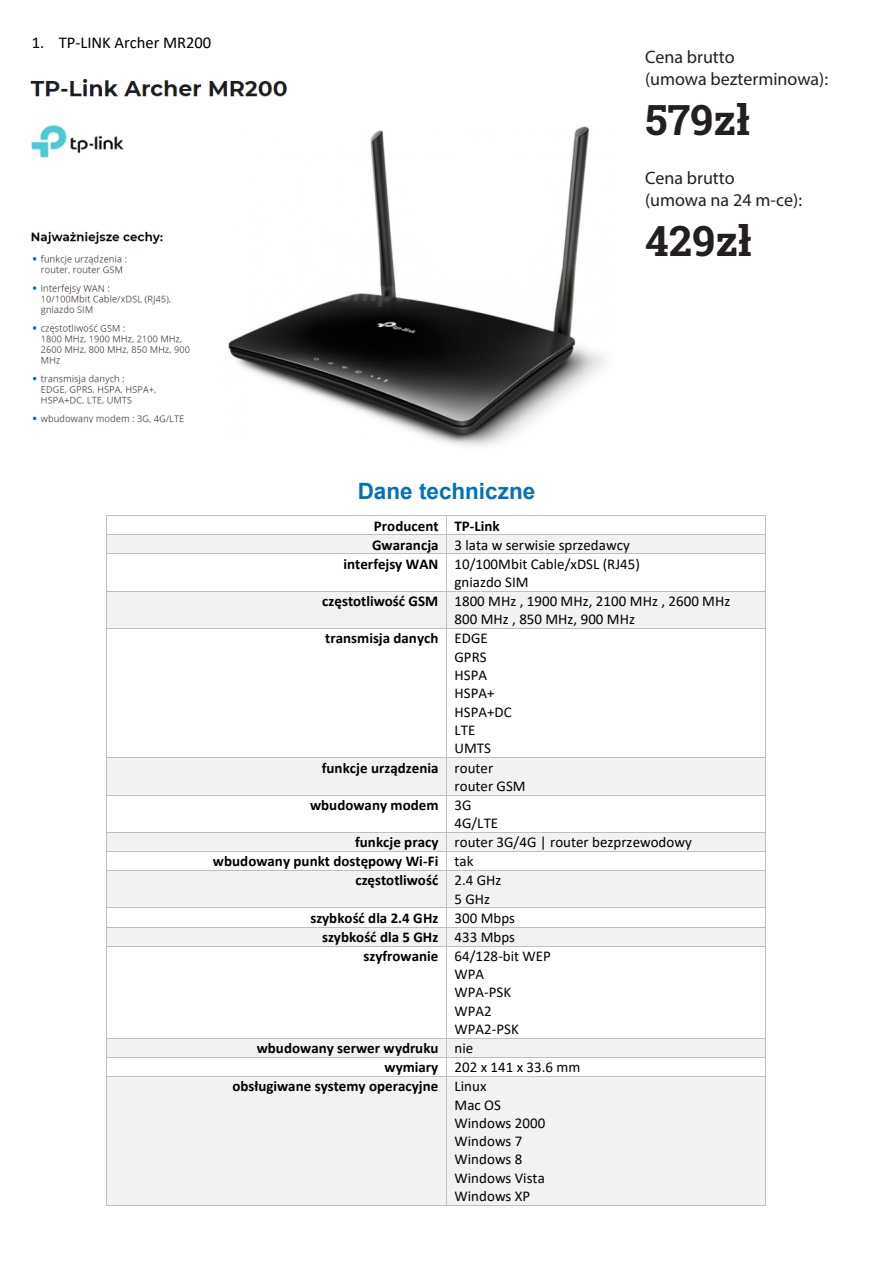
<style>
.page{position:relative;width:893px;height:1263px;background:#fff}
.page>*{position:absolute;margin:0;border:0;box-sizing:border-box;transform-origin:0 0}
.t1{font:42px "Roboto Slab";color:#231f20}
.t2{font:700 22.5px "Arial";color:#0072bc}
.t3{font:18px/21.6px "Myriad Pro";color:#231f20}
.t4{font:16.5px "Calibri";color:#000}
.t5{font:15px "Calibri";color:#000}
.t6{font:700 15px "Calibri";color:#000}
.s1{font-weight:700}
.s2{font-weight:400}
</style>
<div class="page">
<hr style="left:107px;top:515px;width:339px;height:1px;background:#bfbfbf">
<hr style="left:447px;top:515px;width:318px;height:1px;background:#bfbfbf">
<div style="left:107px;top:535px;width:339px;height:19px;background:#f2f2f2"></div>
<div style="left:447px;top:535px;width:318px;height:19px;background:#f2f2f2"></div>
<hr style="left:107px;top:534px;width:339px;height:1px;background:#bfbfbf">
<hr style="left:447px;top:534px;width:318px;height:1px;background:#bfbfbf">
<svg style="left:106px;top:515px;width:1px;height:39px"></svg>
<hr style="left:107px;top:554px;width:339px;height:1px;background:#bfbfbf">
<svg style="left:446px;top:515px;width:1px;height:39px"></svg>
<hr style="left:447px;top:554px;width:318px;height:1px;background:#bfbfbf">
<svg style="left:765px;top:515px;width:1px;height:39px"></svg>
<hr style="left:106px;top:554px;width:1px;height:37px;background:#bfbfbf">
<hr style="left:446px;top:554px;width:1px;height:37px;background:#bfbfbf">
<hr style="left:765px;top:554px;width:1px;height:37px;background:#bfbfbf">
<div style="left:107px;top:592px;width:339px;height:36px;background:#f2f2f2"></div>
<div style="left:447px;top:592px;width:318px;height:36px;background:#f2f2f2"></div>
<hr style="left:107px;top:591px;width:339px;height:1px;background:#bfbfbf">
<hr style="left:447px;top:591px;width:318px;height:1px;background:#bfbfbf">
<hr style="left:106px;top:592px;width:1px;height:36px;background:#bfbfbf">
<hr style="left:446px;top:592px;width:1px;height:36px;background:#bfbfbf">
<hr style="left:765px;top:592px;width:1px;height:36px;background:#bfbfbf">
<hr style="left:107px;top:628px;width:339px;height:1px;background:#bfbfbf">
<hr style="left:447px;top:628px;width:318px;height:1px;background:#bfbfbf">
<hr style="left:106px;top:629px;width:1px;height:128px;background:#bfbfbf">
<hr style="left:446px;top:629px;width:1px;height:128px;background:#bfbfbf">
<hr style="left:765px;top:629px;width:1px;height:128px;background:#bfbfbf">
<div style="left:107px;top:758px;width:339px;height:37px;background:#f2f2f2"></div>
<div style="left:447px;top:758px;width:318px;height:37px;background:#f2f2f2"></div>
<hr style="left:107px;top:757px;width:339px;height:1px;background:#bfbfbf">
<hr style="left:447px;top:757px;width:318px;height:1px;background:#bfbfbf">
<hr style="left:106px;top:758px;width:1px;height:37px;background:#bfbfbf">
<hr style="left:446px;top:758px;width:1px;height:37px;background:#bfbfbf">
<hr style="left:765px;top:758px;width:1px;height:37px;background:#bfbfbf">
<hr style="left:107px;top:795px;width:339px;height:1px;background:#bfbfbf">
<hr style="left:447px;top:795px;width:318px;height:1px;background:#bfbfbf">
<hr style="left:106px;top:795px;width:1px;height:37px;background:#bfbfbf">
<hr style="left:446px;top:795px;width:1px;height:37px;background:#bfbfbf">
<hr style="left:765px;top:795px;width:1px;height:37px;background:#bfbfbf">
<div style="left:107px;top:833px;width:339px;height:18px;background:#f2f2f2"></div>
<div style="left:447px;top:833px;width:318px;height:18px;background:#f2f2f2"></div>
<hr style="left:107px;top:832px;width:339px;height:1px;background:#bfbfbf">
<hr style="left:447px;top:832px;width:318px;height:1px;background:#bfbfbf">
<hr style="left:107px;top:851px;width:339px;height:1px;background:#bfbfbf">
<hr style="left:447px;top:851px;width:318px;height:1px;background:#bfbfbf">
<div style="left:107px;top:871px;width:339px;height:36px;background:#f2f2f2"></div>
<div style="left:447px;top:871px;width:318px;height:36px;background:#f2f2f2"></div>
<svg style="left:106px;top:832px;width:1px;height:39px"></svg>
<hr style="left:107px;top:870px;width:339px;height:1px;background:#bfbfbf">
<svg style="left:446px;top:832px;width:1px;height:39px"></svg>
<hr style="left:447px;top:870px;width:318px;height:1px;background:#bfbfbf">
<svg style="left:765px;top:832px;width:1px;height:39px"></svg>
<hr style="left:106px;top:871px;width:1px;height:36px;background:#bfbfbf">
<hr style="left:446px;top:871px;width:1px;height:36px;background:#bfbfbf">
<hr style="left:765px;top:871px;width:1px;height:36px;background:#bfbfbf">
<hr style="left:107px;top:907px;width:339px;height:1px;background:#bfbfbf">
<hr style="left:447px;top:907px;width:318px;height:1px;background:#bfbfbf">
<div style="left:107px;top:927px;width:339px;height:19px;background:#f2f2f2"></div>
<div style="left:447px;top:927px;width:318px;height:19px;background:#f2f2f2"></div>
<hr style="left:107px;top:927px;width:339px;height:1px;background:#bfbfbf">
<hr style="left:447px;top:927px;width:318px;height:1px;background:#bfbfbf">
<svg style="left:106px;top:907px;width:1px;height:39px"></svg>
<hr style="left:107px;top:946px;width:339px;height:1px;background:#bfbfbf">
<svg style="left:446px;top:907px;width:1px;height:39px"></svg>
<hr style="left:447px;top:946px;width:318px;height:1px;background:#bfbfbf">
<svg style="left:765px;top:907px;width:1px;height:39px"></svg>
<hr style="left:106px;top:946px;width:1px;height:92px;background:#bfbfbf">
<hr style="left:446px;top:946px;width:1px;height:92px;background:#bfbfbf">
<hr style="left:765px;top:946px;width:1px;height:92px;background:#bfbfbf">
<div style="left:107px;top:1039px;width:339px;height:18px;background:#f2f2f2"></div>
<div style="left:447px;top:1039px;width:318px;height:18px;background:#f2f2f2"></div>
<hr style="left:107px;top:1038px;width:339px;height:1px;background:#bfbfbf">
<hr style="left:447px;top:1038px;width:318px;height:1px;background:#bfbfbf">
<hr style="left:107px;top:1057px;width:339px;height:1px;background:#bfbfbf">
<hr style="left:447px;top:1057px;width:318px;height:1px;background:#bfbfbf">
<div style="left:107px;top:1077px;width:339px;height:128px;background:#f2f2f2"></div>
<div style="left:447px;top:1077px;width:318px;height:128px;background:#f2f2f2"></div>
<svg style="left:106px;top:1038px;width:1px;height:39px"></svg>
<hr style="left:107px;top:1076px;width:339px;height:1px;background:#bfbfbf">
<svg style="left:446px;top:1038px;width:1px;height:39px"></svg>
<hr style="left:447px;top:1076px;width:318px;height:1px;background:#bfbfbf">
<svg style="left:765px;top:1038px;width:1px;height:39px"></svg>
<hr style="left:106px;top:1077px;width:1px;height:128px;background:#bfbfbf">
<hr style="left:107px;top:1205px;width:339px;height:1px;background:#bfbfbf">
<hr style="left:446px;top:1077px;width:1px;height:128px;background:#bfbfbf">
<hr style="left:447px;top:1205px;width:318px;height:1px;background:#bfbfbf">
<hr style="left:765px;top:1077px;width:1px;height:128px;background:#bfbfbf">
<img style="left:30px;top:79px;width:575px;height:367px">
<div style="left:22px;top:173px;width:170px;height:44px;background:#fff"></div>
<div style="left:197px;top:271px;width:26px;height:26px;background:#fff"></div>
<div style="left:2px;top:423px;width:195px;height:49px;background:#fff"></div>
<p class="t4" style="left:32px;top:31px;width:181px">1. TP-LINK Archer MR200</p>
<p class="t3" style="left:645px;top:46px;width:184px">Cena brutto<br>(umowa bezterminowa):</p>
<h1 class="t1" style="left:645px;top:91px;width:106px">579zł</h1>
<p class="t3" style="left:645px;top:167px;width:158px">Cena brutto<br>(umowa na 24 m-ce):</p>
<h1 class="t1" style="left:645px;top:212px;width:108px">429zł</h1>
<h2 class="t2" style="left:358px;top:475px;width:179px">Dane techniczne</h2>
<p class="t6" style="left:374px;top:515px;width:127px">Producent TP-Link</p>
<p class="t5" style="left:372px;top:534px;width:259px"><span class="s1">Gwarancja</span> 3 lata w serwisie sprzedawcy</p>
<p class="t5" style="left:344px;top:553px;width:298px"><span class="s1">interfejsy WAN</span> 10/100Mbit Cable/xDSL (RJ45)</p>
<p class="t5" style="left:455px;top:572px;width:76px">gniazdo SIM</p>
<p class="t5" style="left:322px;top:591px;width:410px"><span class="s1">częstotliwość GSM</span> 1800 MHz , 1900 MHz, 2100 MHz , 2600 MHz</p>
<p class="t5" style="left:455px;top:609px;width:182px">800 MHz , 850 MHz, 900 MHz</p>
<p class="t6" style="left:325px;top:628px;width:164px">transmisja danych <span class="s2">EDGE</span></p>
<p class="t5" style="left:455px;top:646px;width:34px">GPRS</p>
<p class="t5" style="left:455px;top:665px;width:34px">HSPA</p>
<p class="t5" style="left:455px;top:683px;width:42px">HSPA+</p>
<p class="t5" style="left:455px;top:701px;width:59px">HSPA+DC</p>
<p class="t5" style="left:455px;top:720px;width:22px">LTE</p>
<p class="t5" style="left:455px;top:738px;width:38px">UMTS</p>
<p class="t6" style="left:322px;top:757px;width:173px">funkcje urządzenia <span class="s2">router</span></p>
<p class="t5" style="left:455px;top:775px;width:73px">router GSM</p>
<p class="t6" style="left:310px;top:794px;width:163px">wbudowany modem <span class="s2">3G</span></p>
<p class="t5" style="left:455px;top:813px;width:45px">4G/LTE</p>
<p class="t5" style="left:355px;top:832px;width:338px"><span class="s1">funkcje pracy</span> router 3G/4G | router bezprzewodowy</p>
<p class="t6" style="left:213px;top:851px;width:262px">wbudowany punkt dostępowy Wi-Fi <span class="s2">tak</span></p>
<p class="t6" style="left:355px;top:870px;width:148px">częstotliwość <span class="s2">2.4 GHz</span></p>
<p class="t5" style="left:455px;top:888px;width:37px">5 GHz</p>
<p class="t6" style="left:310px;top:907px;width:206px">szybkość dla 2.4 GHz <span class="s2">300 Mbps</span></p>
<p class="t6" style="left:322px;top:926px;width:195px">szybkość dla 5 GHz <span class="s2">433 Mbps</span></p>
<p class="t5" style="left:363px;top:945px;width:189px"><span class="s1">szyfrowanie</span> 64/128-bit WEP</p>
<p class="t5" style="left:455px;top:964px;width:31px">WPA</p>
<p class="t5" style="left:455px;top:982px;width:58px">WPA-PSK</p>
<p class="t5" style="left:455px;top:1000px;width:39px">WPA2</p>
<p class="t5" style="left:455px;top:1019px;width:66px">WPA2-PSK</p>
<p class="t6" style="left:257px;top:1038px;width:218px">wbudowany serwer wydruku <span class="s2">nie</span></p>
<p class="t5" style="left:385px;top:1057px;width:198px"><span class="s1">wymiary</span> 202 x 141 x 33.6 mm</p>
<p class="t6" style="left:232px;top:1076px;width:256px">obsługiwane systemy operacyjne <span class="s2">Linux</span></p>
<p class="t5" style="left:455px;top:1094px;width:48px">Mac OS</p>
<p class="t5" style="left:455px;top:1112px;width:92px">Windows 2000</p>
<p class="t5" style="left:455px;top:1131px;width:69px">Windows 7</p>
<p class="t5" style="left:455px;top:1149px;width:69px">Windows 8</p>
<p class="t5" style="left:455px;top:1167px;width:92px">Windows Vista</p>
<p class="t5" style="left:455px;top:1186px;width:77px">Windows XP</p>
</div>
